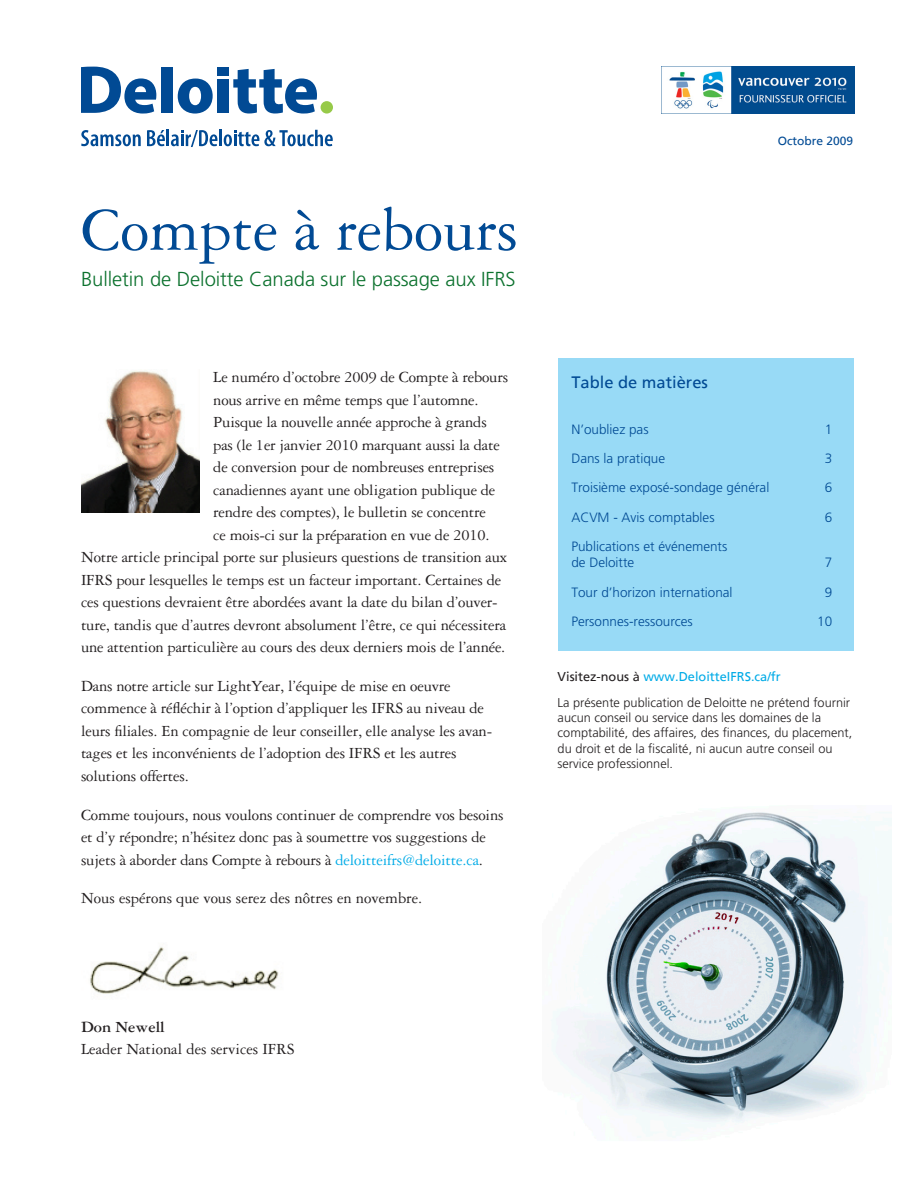
<style>
.page{position:relative;width:918px;height:1188px;background:#fff}
.page>*{position:absolute;margin:0;border:0;box-sizing:border-box;transform-origin:0 0}
.Boilerplate{font:64.5px "Garamond Three";color:#014a94}
.Boilerplate-2{font:300 20.25px "Frutiger";letter-spacing:-.005em;color:#0b712d}
.Body_copy{font:16.5px/22.5px "Garamond Three";letter-spacing:-.01em;color:#231f20}
.Heading_2{font:16.5px "Frutiger";color:#014a94}
.Body_copy-2{font:300 13.5px/16.2px "Frutiger";color:#014a94}
.Heading_2-2{font:300 13.5px "Frutiger";color:#014a94}
.Body_copy-3{font:300 12.75px/15.3px "Frutiger";color:#231f20}
.Heading_2-3{font:12.75px "Frutiger";color:#00abe7}
.Boilerplate-3{font:12px "Frutiger";color:#014a94}
.s1{color:#00abe7}
.s2{color:#231f20}
.s3{font-weight:700}
</style>
<div class="page">
<img style="left:551px;top:812px;width:341px;height:326px">
<img style="left:90px;top:947px;width:189px;height:47px">
<img style="left:81px;top:370px;width:119px;height:142px">
<div style="left:558px;top:359px;width:295px;height:292px;background:#98daf6"></div>
<div style="left:161px;top:67px;width:12px;height:46px;background:#014a94"></div>
<svg style="left:178px;top:79px;width:35px;height:35px"></svg>
<div style="left:218px;top:79px;width:11px;height:34px;background:#014a94"></div>
<div style="left:218px;top:67px;width:11px;height:9px;background:#014a94"></div>
<svg style="left:233px;top:69px;width:84px;height:45px"></svg>
<div style="left:321px;top:101px;width:12px;height:13px;background:#97ca49;border-radius:50%"></div>
<svg style="left:81px;top:67px;width:75px;height:47px"></svg>
<svg style="left:81px;top:130px;width:60px;height:16px"></svg>
<svg style="left:147px;top:130px;width:70px;height:17px"></svg>
<hr style="left:219px;top:130px;width:3px;height:16px;background:#014a94">
<svg style="left:224px;top:130px;width:109px;height:16px"></svg>
<img style="left:662px;top:66px;width:193px;height:48px">
<p class="Boilerplate" style="left:81px;top:195px;width:439px">Compte à rebours</p>
<p class="Boilerplate-2" style="left:81px;top:268px;width:436px">Bulletin de Deloitte Canada sur le passage aux IFRS</p>
<p class="Body_copy" style="left:213px;top:366px;width:296px">Le numéro d’octobre 2009 de Compte à rebours</p>
<p class="Body_copy" style="left:213px;top:389px;width:267px">nous arrive en même temps que l’automne.</p>
<p class="Body_copy" style="left:213px;top:411px;width:275px">Puisque la nouvelle année approche à grands</p>
<p class="Body_copy" style="left:213px;top:434px;width:288px">pas (le 1er janvier 2010 marquant aussi la date</p>
<p class="Body_copy" style="left:213px;top:456px;width:283px">de conversion pour de nombreuses entreprises</p>
<p class="Body_copy" style="left:213px;top:479px;width:284px">canadiennes ayant une obligation publique de</p>
<p class="Body_copy" style="left:213px;top:501px;width:274px">rendre des comptes), le bulletin se concentre</p>
<p class="Body_copy" style="left:213px;top:524px;width:278px">ce mois-ci sur la préparation en vue de 2010.</p>
<p class="Body_copy" style="left:81px;top:546px;width:428px">Notre article principal porte sur plusieurs questions de transition aux</p>
<p class="Body_copy" style="left:81px;top:569px;width:422px">IFRS pour lesquelles le temps est un facteur important. Certaines de</p>
<p class="Body_copy" style="left:81px;top:591px;width:418px">ces questions devraient être abordées avant la date du bilan d’ouver-</p>
<p class="Body_copy" style="left:81px;top:614px;width:427px">ture, tandis que d’autres devront absolument l’être, ce qui nécessitera</p>
<p class="Body_copy" style="left:81px;top:636px;width:426px">une attention particulière au cours des deux derniers mois de l’année.</p>
<p class="Body_copy" style="left:81px;top:675px;width:413px">Dans notre article sur LightYear, l’équipe de mise en oeuvre commence à réfléchir à l’option d’appliquer les IFRS au niveau de leurs filiales. En compagnie de leur conseiller, elle analyse les avan&shy;tages et les inconvénients de l’adoption des IFRS et les autres solutions offertes.</p>
<p class="Body_copy" style="left:81px;top:804px;width:424px">Comme toujours, nous voulons continuer de comprendre vos besoins et d’y répondre; n’hésitez donc pas à soumettre vos suggestions de sujets à aborder dans Compte à rebours à <span class="s1">deloitteifrs@deloitte.ca</span>.</p>
<p class="Body_copy" style="left:81px;top:887px;width:343px">Nous espérons que vous serez des nôtres en novembre.</p>
<p class="Boilerplate-3" style="left:778px;top:133px;width:77px">Octobre 2009</p>
<p class="Heading_2" style="left:571px;top:372px;width:138px">Table de matières</p>
<p class="Heading_2-2" style="left:571px;top:421px;width:79px">N’oubliez pas</p>
<p class="Heading_2-2" style="left:825px;top:421px;width:9px">1</p>
<p class="Body_copy-2" style="left:571px;top:450px;width:95px">Dans la pratique</p>
<p class="Body_copy-2" style="left:825px;top:450px;width:9px">3</p>
<p class="Body_copy-2" style="left:571px;top:480px;width:200px">Troisième exposé-sondage général</p>
<p class="Body_copy-2" style="left:825px;top:480px;width:9px">6</p>
<p class="Body_copy-2" style="left:571px;top:509px;width:145px">ACVM - Avis comptables</p>
<p class="Body_copy-2" style="left:825px;top:509px;width:9px">6</p>
<p class="Body_copy-2" style="left:571px;top:539px;width:158px">Publications et événements de Deloitte</p>
<p class="Body_copy-2" style="left:825px;top:555px;width:9px">7</p>
<p class="Body_copy-2" style="left:571px;top:584px;width:163px">Tour d’horizon international</p>
<p class="Body_copy-2" style="left:825px;top:584px;width:9px">9</p>
<p class="Body_copy-2" style="left:571px;top:614px;width:123px">Personnes-ressources</p>
<p class="Body_copy-2" style="left:817px;top:614px;width:17px">10</p>
<p class="Heading_2-3" style="left:558px;top:669px;width:225px"><span class="s2">Visitez-nous à</span> www.DeloitteIFRS.ca/fr</p>
<p class="Body_copy-3" style="left:558px;top:695px;width:296px">La présente publication de Deloitte ne prétend fournir aucun conseil ou service dans les domaines de la comptabilité, des affaires, des finances, du placement, du droit et de la fiscalité, ni aucun autre conseil ou service professionnel.</p>
<p class="Body_copy" style="left:81px;top:1015px;width:215px"><span class="s3">Don Newell<br></span>Leader National des services IFRS</p>
</div>
